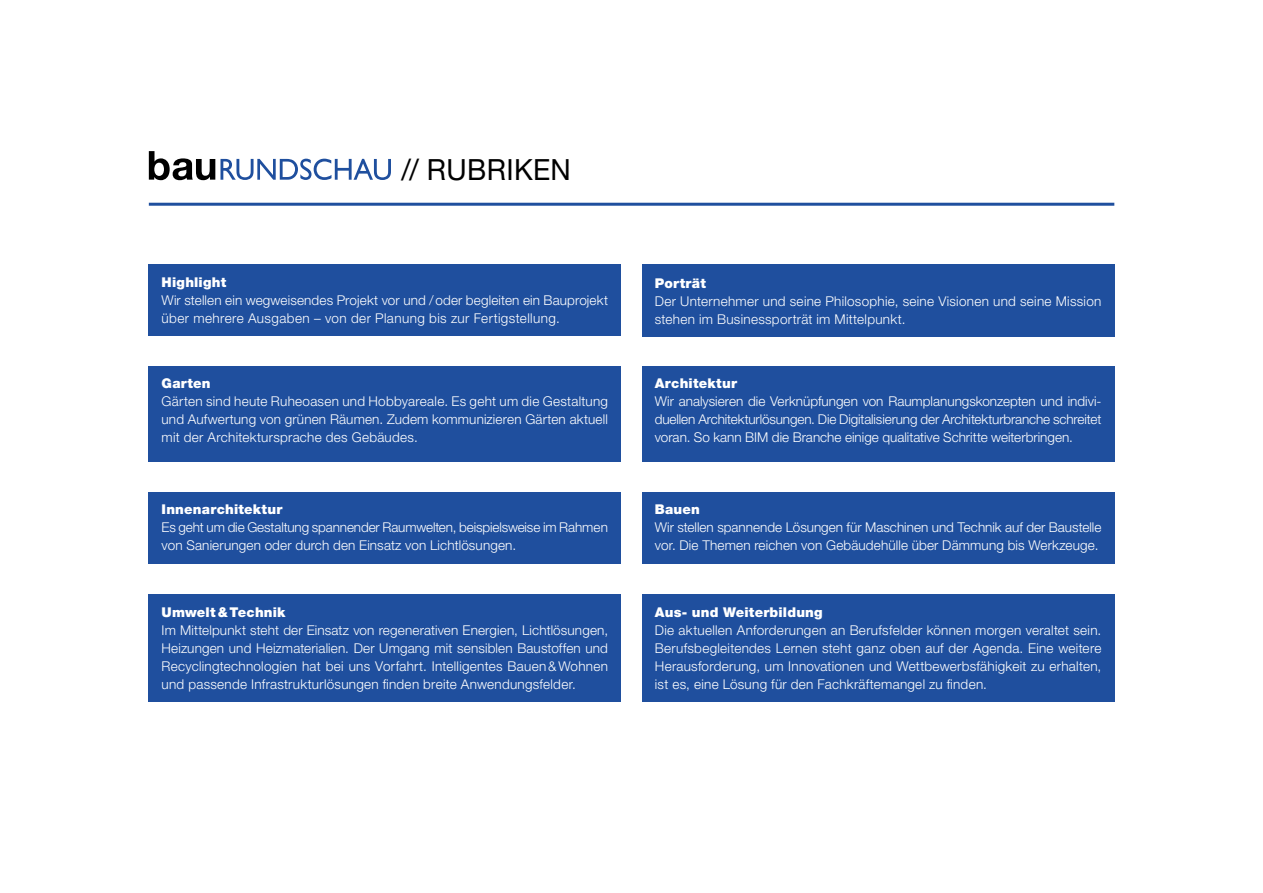
<style>
.page{position:relative;width:1263px;height:893px;background:#fff}
.page>*{position:absolute;margin:0;border:0;box-sizing:border-box;transform-origin:0 0}
.t1{font:29.25px "Helvetica Neue LT Std";letter-spacing:.015em;color:#000;scale:.96 1}
.t2{font:300 13.5px/18px "Helvetica Neue LT Std";letter-spacing:.01em;color:#fff}
.t3{font:900 13.5px "Helvetica Neue LT Std";letter-spacing:.015em;color:#fff}
</style>
<div class="page">
<div style="left:642px;top:264px;width:472px;height:73px;background:#1f4f9e"></div>
<div style="left:642px;top:366px;width:472px;height:95px;background:#1f4f9e"></div>
<div style="left:149px;top:492px;width:472px;height:72px;background:#1f4f9e"></div>
<div style="left:642px;top:492px;width:472px;height:72px;background:#1f4f9e"></div>
<div style="left:149px;top:595px;width:472px;height:107px;background:#1f4f9e"></div>
<div style="left:149px;top:366px;width:472px;height:95px;background:#1f4f9e"></div>
<svg style="left:149px;top:151px;width:242px;height:29px"></svg>
<div style="left:642px;top:595px;width:472px;height:107px;background:#1f4f9e"></div>
<div style="left:149px;top:264px;width:472px;height:72px;background:#1f4f9e"></div>
<hr style="left:149px;top:203px;width:965px;height:3px;background:#1f4f9e">
<h1 class="t1" style="left:401px;top:152px;width:178px">// RUBRIKEN</h1>
<p class="t3" style="left:162px;top:274px;width:66px">Highlight</p>
<p class="t2" style="left:162px;top:291px;width:448px">Wir stellen ein wegweisendes Projekt vor und /oder begleiten ein Bauprojekt über mehrere Ausgaben – von der Planung bis zur Fertigstellung.</p>
<p class="t3" style="left:162px;top:375px;width:51px">Garten</p>
<p class="t2" style="left:162px;top:392px;width:448px;text-align:justify">Gärten sind heute Ruheoasen und Hobbyareale. Es geht um die Gestaltung und Aufwertung von grünen Räumen. Zudem kommunizieren Gärten aktuell mit der Architektursprache des Gebäudes.</p>
<p class="t3" style="left:162px;top:501px;width:122px">Innenarchitektur</p>
<p class="t2" style="left:162px;top:518px;width:448px">Es geht um die Gestaltung spannender Raumwelten, beispielsweise im Rahmen von Sanierungen oder durch den Einsatz von Lichtlösungen.</p>
<p class="t3" style="left:162px;top:604px;width:125px">Umwelt &amp;Technik</p>
<p class="t2" style="left:162px;top:621px;width:448px;text-align:justify">Im Mittelpunkt steht der Einsatz von regenerativen Energien, Lichtlösungen, Heizungen und Heizmaterialien. Der Umgang mit sensiblen Baustoffen und Recyclingtechnologien hat bei uns Vorfahrt. Intelligentes Bauen&amp;Wohnen und passende Infrastrukturlösungen finden breite Anwendungsfelder.</p>
<p class="t3" style="left:655px;top:275px;width:52px">Porträt</p>
<p class="t2" style="left:655px;top:292px;width:448px">Der Unternehmer und seine Philosophie, seine Visionen und seine Mission stehen im Businessporträt im Mittelpunkt.</p>
<p class="t3" style="left:655px;top:375px;width:84px">Architektur</p>
<p class="t2" style="left:655px;top:392px;width:448px;text-align:justify">Wir analysieren die Verknüpfungen von Raumplanungskonzepten und indivi&shy;duellen Architekturlösungen. Die Digitalisierung der Architekturbranche schreitet voran. So kann BIM die Branche einige qualitative Schritte weiterbringen.</p>
<p class="t3" style="left:655px;top:501px;width:47px">Bauen</p>
<p class="t2" style="left:655px;top:518px;width:448px">Wir stellen spannende Lösungen für Maschinen und Technik auf der Baustelle vor. Die Themen reichen von Gebäudehülle über Dämmung bis Werkzeuge.</p>
<p class="t3" style="left:655px;top:604px;width:169px">Aus- und Weiterbildung</p>
<p class="t2" style="left:655px;top:621px;width:448px;text-align:justify">Die aktuellen Anforderungen an Berufsfelder können morgen veraltet sein.<br>Berufsbegleitendes Lernen steht ganz oben auf der Agenda. Eine weitere Herausforderung, um Innovationen und Wettbewerbsfähigkeit zu erhalten, ist es, eine Lösung für den Fachkräftemangel zu finden.</p>
</div>
